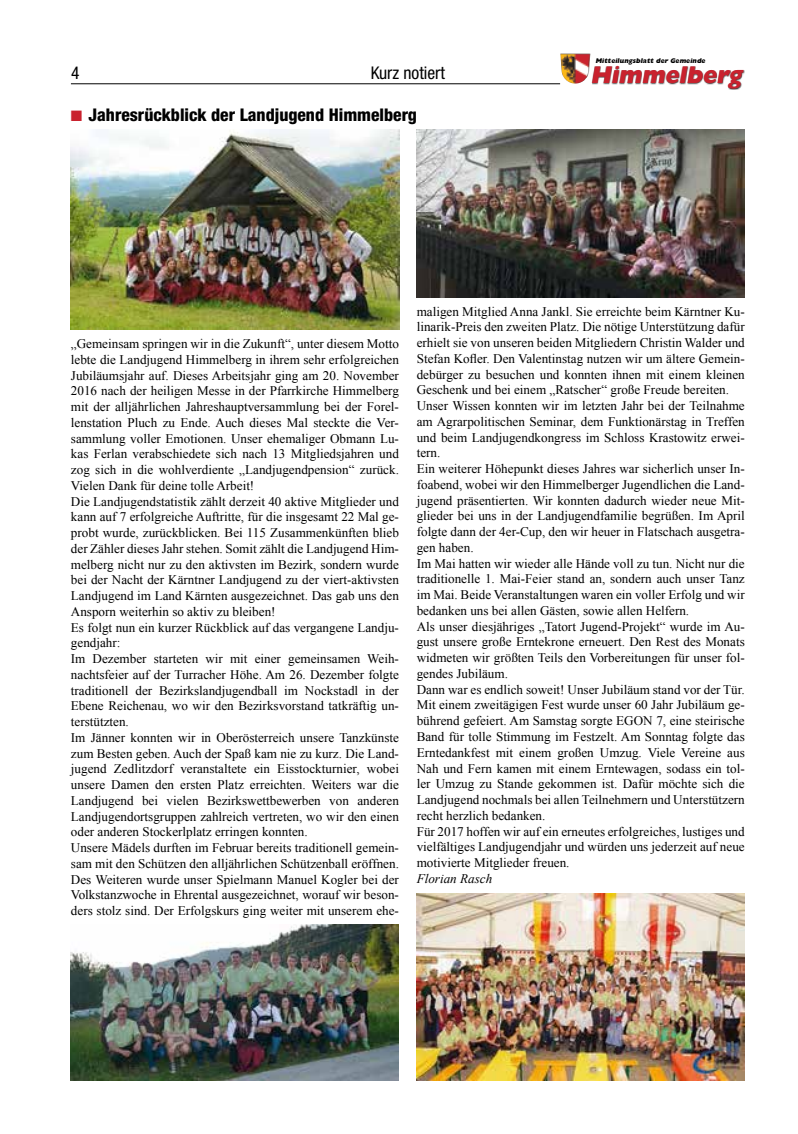
<style>
.page{position:relative;width:798px;height:1134px;background:#fff}
.page>*{position:absolute;margin:0;border:0;box-sizing:border-box;transform-origin:0 0}
.t1{font:italic 800 24.38px "Gill Sans";color:#c9222e;scale:.95 1}
.t2{font:800 condensed 17.5px "Helvetica Neue";color:#000}
.t3{font:condensed 17.5px "Helvetica Neue";color:#000}
.t4{font:13.12px/15.8px "Times New Roman";color:#000}
.t5{font:italic 13.12px "Times New Roman";color:#000}
.t6{font:italic 800 6.88px "Gill Sans";color:#000;scale:.95 1}
.s1{color:#c9222e}
</style>
<div class="page">
<hr style="left:71px;top:83px;width:489px;height:1px;background:#000">
<img style="left:560px;top:54px;width:30px;height:30px">
<div style="left:591px;top:66px;width:153px;height:23px;background:#000;opacity:.75"></div>
<img style="left:71px;top:129px;width:328px;height:201px">
<img style="left:71px;top:924px;width:328px;height:156px">
<img style="left:416px;top:129px;width:328px;height:169px">
<img style="left:416px;top:893px;width:328px;height:188px">
<p class="t6" style="left:595px;top:56px;width:118px">Mitteilungsblatt der Gemeinde</p>
<h2 class="t3" style="left:71px;top:63px;width:10px">4</h2>
<h2 class="t3" style="left:370px;top:63px;width:76px">Kurz notiert</h2>
<h1 class="t1" style="left:590px;top:61px;width:166px">Himmelberg</h1>
<h2 class="t2" style="left:71px;top:104px;width:347px"><span class="s1">■</span> Jahresrückblick der Landjugend Himmelberg</h2>
<p class="t4" style="left:71px;top:336px;width:329px">„Gemeinsam springen wir in die Zukunft“, unter diesem Motto lebte die Landjugend Himmelberg in ihrem sehr erfolgreichen Jubiläumsjahr auf. Dieses Arbeitsjahr ging am 20. November 2016 nach der heiligen Messe in der Pfarrkirche Himmelberg mit der alljährlichen Jahreshauptversammlung bei der Forel&shy;lenstation Pluch zu Ende. Auch dieses Mal steckte die Ver&shy;sammlung voller Emotionen. Unser ehemaliger Obmann Lu&shy;kas Ferlan verabschiedete sich nach 13 Mitgliedsjahren und zog sich in die wohlverdiente „Landjugendpension“ zurück.<br>Vielen Dank für deine tolle Arbeit!<br>Die Landjugendstatistik zählt derzeit 40 aktive Mitglieder und kann auf 7 erfolgreiche Auftritte, für die insgesamt 22 Mal ge&shy;probt wurde, zurückblicken. Bei 115 Zusammenkünften blieb der Zähler dieses Jahr stehen. Somit zählt die Landjugend Him&shy;melberg nicht nur zu den aktivsten im Bezirk, sondern wurde bei der Nacht der Kärntner Landjugend zu der viert-aktivsten Landjugend im Land Kärnten ausgezeichnet. Das gab uns den Ansporn weiterhin so aktiv zu bleiben!<br>Es folgt nun ein kurzer Rückblick auf das vergangene Landju&shy;gendjahr:<br>Im Dezember starteten wir mit einer gemeinsamen Weih&shy;nachtsfeier auf der Turracher Höhe. Am 26. Dezember folgte traditionell der Bezirkslandjugendball im Nockstadl in der Ebene Reichenau, wo wir den Bezirksvorstand tatkräftig un&shy;terstützten.<br>Im Jänner konnten wir in Oberösterreich unsere Tanzkünste zum Besten geben. Auch der Spaß kam nie zu kurz. Die Land&shy;jugend Zedlitzdorf veranstaltete ein Eisstockturnier, wobei unsere Damen den ersten Platz erreichten. Weiters war die Landjugend bei vielen Bezirkswettbewerben von anderen Landjugendortsgruppen zahlreich vertreten, wo wir den einen oder anderen Stockerlplatz erringen konnten.<br>Unsere Mädels durften im Februar bereits traditionell gemein&shy;sam mit den Schützen den alljährlichen Schützenball eröffnen.<br>Des Weiteren wurde unser Spielmann Manuel Kogler bei der Volkstanzwoche in Ehrental ausgezeichnet, worauf wir beson&shy;ders stolz sind. Der Erfolgskurs ging weiter mit unserem ehe-</p>
<p class="t4" style="left:416px;top:303px;width:329px">maligen Mitglied Anna Jankl. Sie erreichte beim Kärntner Ku&shy;linarik-Preis den zweiten Platz. Die nötige Unterstützung dafür erhielt sie von unseren beiden Mitgliedern Christin Walder und Stefan Kofler. Den Valentinstag nutzen wir um ältere Gemein&shy;debürger zu besuchen und konnten ihnen mit einem kleinen Geschenk und bei einem „Ratscher“ große Freude bereiten.<br>Unser Wissen konnten wir im letzten Jahr bei der Teilnahme am Agrarpolitischen Seminar, dem Funktionärstag in Treffen und beim Landjugendkongress im Schloss Krastowitz erwei&shy;tern.<br>Ein weiterer Höhepunkt dieses Jahres war sicherlich unser In&shy;foabend, wobei wir den Himmelberger Jugendlichen die Land&shy;jugend präsentierten. Wir konnten dadurch wieder neue Mit&shy;glieder bei uns in der Landjugendfamilie begrüßen. Im April folgte dann der 4er-Cup, den wir heuer in Flatschach ausgetra&shy;gen haben.<br>Im Mai hatten wir wieder alle Hände voll zu tun. Nicht nur die traditionelle 1. Mai-Feier stand an, sondern auch unser Tanz im Mai. Beide Veranstaltungen waren ein voller Erfolg und wir bedanken uns bei allen Gästen, sowie allen Helfern.<br>Als unser diesjähriges „Tatort Jugend-Projekt“ wurde im Au&shy;gust unsere große Erntekrone erneuert. Den Rest des Monats widmeten wir größten Teils den Vorbereitungen für unser fol&shy;gendes Jubiläum.<br>Dann war es endlich soweit! Unser Jubiläum stand vor der Tür.<br>Mit einem zweitägigen Fest wurde unser 60 Jahr Jubiläum ge&shy;bührend gefeiert. Am Samstag sorgte EGON 7, eine steirische Band für tolle Stimmung im Festzelt. Am Sonntag folgte das Erntedankfest mit einem großen Umzug. Viele Vereine aus Nah und Fern kamen mit einem Erntewagen, sodass ein tol&shy;ler Umzug zu Stande gekommen ist. Dafür möchte sich die Landjugend nochmals bei allen Teilnehmern und Unterstützern recht herzlich bedanken.<br>Für 2017 hoffen wir auf ein erneutes erfolgreiches, lustiges und vielfältiges Landjugendjahr und würden uns jederzeit auf neue motivierte Mitglieder freuen.</p>
<p class="t5" style="left:416px;top:869px;width:77px">Florian Rasch</p>
</div>
